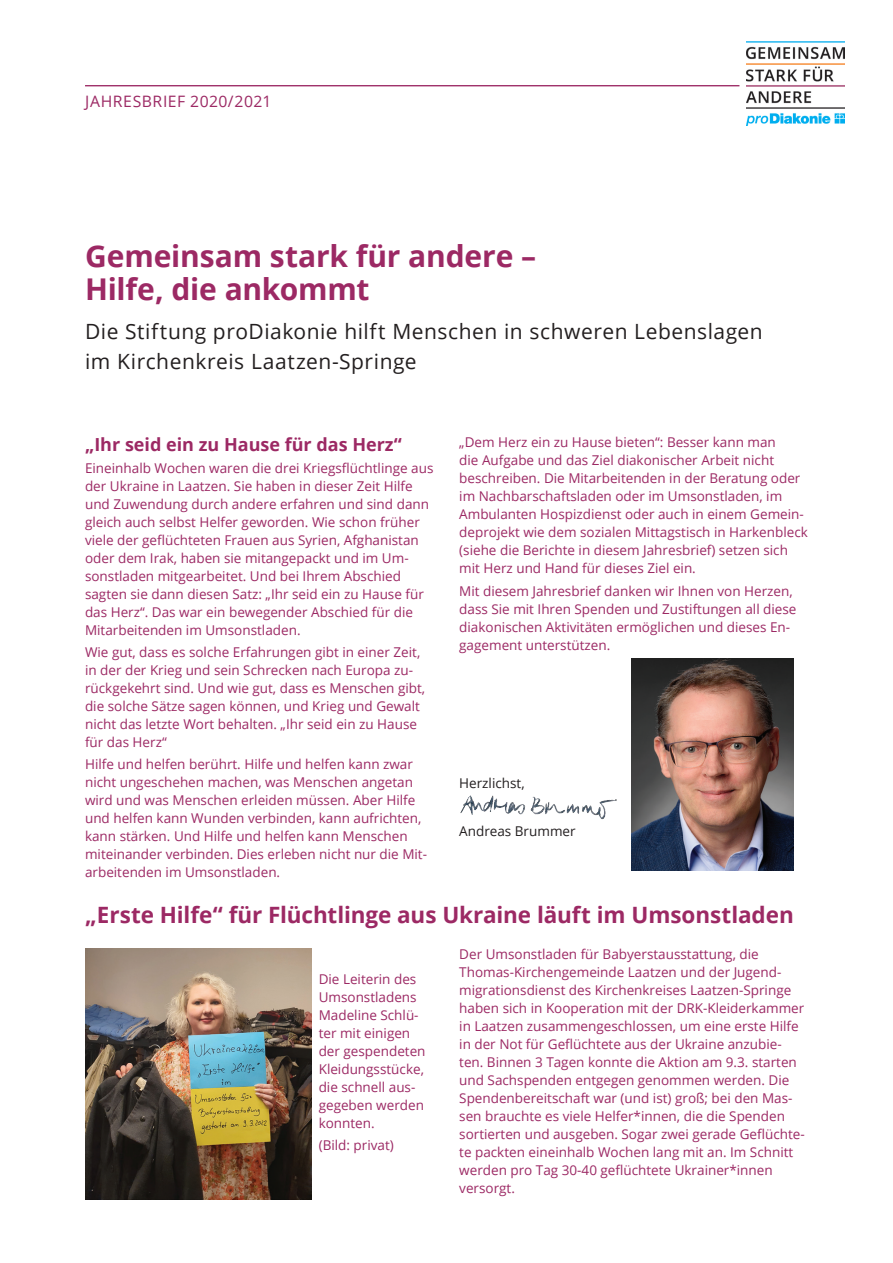
<style>
.page{position:relative;width:893px;height:1263px;background:#fff}
.page>*{position:absolute;margin:0;border:0;box-sizing:border-box;transform-origin:0 0}
.t1{font:700 30px/33px "Open Sans";letter-spacing:-.005em;color:#9c2964}
.t2{font:700 22.5px "Open Sans";letter-spacing:-.005em;color:#9c2964}
.t3{font:21px/30px "Open Sans";letter-spacing:.025em;color:#231f20}
.t4{font:700 18px "Open Sans";color:#9c2964}
.t5{font:15.75px "Open Sans";letter-spacing:.03em;color:#9c2964}
.t6{font:13.5px/18px "Open Sans";color:#9c2964}
.t7{font:13.5px "Open Sans";color:#231f20}
</style>
<div class="page">
<hr style="left:85px;top:85px;width:654px;height:1px;background:#9c2964">
<img style="left:747px;top:41px;width:97px;height:84px">
<img style="left:631px;top:658px;width:163px;height:213px">
<img style="left:460px;top:795px;width:157px;height:25px">
<img style="left:85px;top:948px;width:226px;height:251px">
<p class="t5" style="left:85px;top:90px;width:188px">Jahresbrief 2020/2021</p>
<h1 class="t1" style="left:85px;top:239px;width:453px">Gemeinsam stark für andere –<br>Hilfe, die ankommt</h1>
<h3 class="t3" style="left:85px;top:316px;width:679px">Die Stiftung proDiakonie hilft Menschen in schweren Lebenslagen im Kirchenkreis Laatzen-Springe</h3>
<h3 class="t4" style="left:85px;top:431px;width:318px">„Ihr seid ein zu Hause für das Herz“</h3>
<p class="t6" style="left:85px;top:459px;width:350px">Eineinhalb Wochen waren die drei Kriegsflüchtlinge aus der Ukraine in Laatzen. Sie haben in dieser Zeit Hilfe und Zuwendung durch andere erfahren und sind dann gleich auch selbst Helfer geworden. Wie schon früher viele der geflüchteten Frauen aus Syrien, Afghanistan oder dem Irak, haben sie mitangepackt und im Um&shy;sonstladen mitgearbeitet. Und bei Ihrem Abschied sagten sie dann diesen Satz: „Ihr seid ein zu Hause für das Herz“. Das war ein bewegender Abschied für die Mitarbeitenden im Umsonstladen.</p>
<p class="t6" style="left:85px;top:643px;width:342px">Wie gut, dass es solche Erfahrungen gibt in einer Zeit, in der der Krieg und sein Schrecken nach Europa zu&shy;rückgekehrt sind. Und wie gut, dass es Menschen gibt, die solche Sätze sagen können, und Krieg und Gewalt nicht das letzte Wort behalten. „Ihr seid ein zu Hause für das Herz“</p>
<p class="t6" style="left:85px;top:755px;width:343px">Hilfe und helfen berührt. Hilfe und helfen kann zwar nicht ungeschehen machen, was Menschen angetan wird und was Menschen erleiden müssen. Aber Hilfe und helfen kann Wunden verbinden, kann aufrichten, kann stärken. Und Hilfe und helfen kann Menschen miteinander verbinden. Dies erleben nicht nur die Mit&shy;arbeitenden im Umsonstladen.</p>
<p class="t6" style="left:459px;top:433px;width:350px">„Dem Herz ein zu Hause bieten“: Besser kann man<br>die Aufgabe und das Ziel diakonischer Arbeit nicht beschreiben. Die Mitarbeitenden in der Beratung oder im Nachbarschaftsladen oder im Umsonstladen, im Ambulanten Hospizdienst oder auch in einem Gemein&shy;deprojekt wie dem sozialen Mittagstisch in Harkenbleck (siehe die Berichte in diesem Jahresbrief) setzen sich mit Herz und Hand für dieses Ziel ein.</p>
<p class="t6" style="left:459px;top:581px;width:339px">Mit diesem Jahresbrief danken wir Ihnen von Herzen, dass Sie mit Ihren Spenden und Zustiftungen all diese diakonischen Aktivitäten ermöglichen und dieses En&shy;gagement unterstützen.</p>
<p class="t7" style="left:459px;top:773px;width:67px">Herzlichst,</p>
<p class="t7" style="left:459px;top:822px;width:118px">Andreas Brummer</p>
<h2 class="t2" style="left:85px;top:899px;width:710px">„Erste Hilfe“ für Flüchtlinge aus Ukraine läuft im Umsonstladen</h2>
<p class="t6" style="left:459px;top:944px;width:347px">Der Umsonstladen für Babyerstausstattung, die Thomas-Kirchengemeinde Laatzen und der Jugend&shy;migrationsdienst des Kirchenkreises Laatzen-Springe haben sich in Kooperation mit der DRK-Kleiderkammer in Laatzen zusammengeschlossen, um eine erste Hilfe in der Not für Geflüchtete aus der Ukraine anzubie&shy;ten. Binnen 3 Tagen konnte die Aktion am 9.3. starten und Sachspenden entgegen genommen werden. Die Spendenbereitschaft war (und ist) groß; bei den Mas&shy;sen brauchte es viele Helfer*innen, die die Spenden sortierten und ausgeben. Sogar zwei gerade Geflüchte&shy;te packten eineinhalb Wochen lang mit an. Im Schnitt werden pro Tag 30-40 geflüchtete Ukrainer*innen versorgt.</p>
<p class="t6" style="left:319px;top:970px;width:108px">Die Leiterin des<br>Umsonstladens<br>Madeline Schlü&shy;ter mit einigen der gespendeten<br>Kleidungsstücke, die schnell aus&shy;gegeben werden konnten.</p>
<p class="t6" style="left:319px;top:1136px;width:77px">(Bild: privat)</p>
</div>
